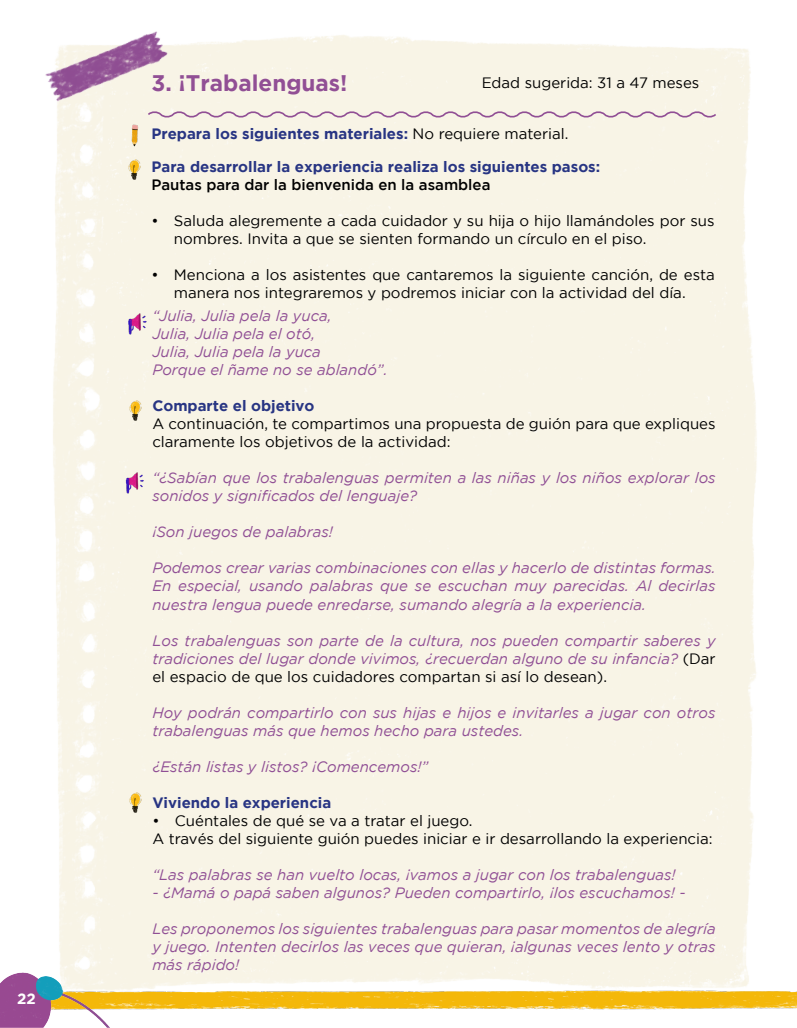
<style>
.page{position:relative;width:797px;height:1028px;background:#fff}
.page>*{position:absolute;margin:0;border:0;box-sizing:border-box;transform-origin:0 0}
.t1{font:700 22.5px "Gotham";color:#914f95}
.t2{font:italic 15px/18px "Gotham";color:#904f95}
.t3{font:15px/18px "Gotham";color:#000}
.t4{font:700 15px/32.8px "Gotham";color:#283583}
.t5{font:500 15px "Gotham";color:#000}
.t6{font:700 15px "Gotham";color:#fff}
.s1{font-weight:400;color:#000}
.s2{font-style:normal;color:#000}
</style>
<div class="page">
<img style="left:122px;top:991px;width:675px;height:19px">
<img style="left:0;top:972px;width:122px;height:56px">
<img style="left:45px;top:31px;width:148px;height:105px">
<svg style="left:146px;top:109px;width:572px;height:11px;background:#e7d8d8"></svg>
<img style="left:130px;top:124px;width:8px;height:22px">
<img style="left:127px;top:157px;width:14px;height:23px">
<img style="left:120px;top:308px;width:30px;height:29px">
<img style="left:118px;top:468px;width:30px;height:28px">
<img style="left:128px;top:398px;width:14px;height:24px">
<img style="left:128px;top:790px;width:14px;height:23px">
<p class="t6" style="left:17px;top:990px;width:20px">22</p>
<h1 class="t1" style="left:151px;top:70px;width:197px">3. ¡Trabalenguas!</h1>
<p class="t3" style="left:482px;top:73px;width:219px">Edad sugerida: 31 a 47 meses</p>
<p class="t4" style="left:151px;top:117px;width:450px">Prepara los siguientes materiales: <span class="s1">No requiere material.<br></span>Para desarrollar la experiencia realiza los siguientes pasos:</p>
<p class="t5" style="left:151px;top:176px;width:340px">Pautas para dar la bienvenida en la asamblea</p>
<p class="t3" style="left:174px;top:211px;width:542px;text-indent:-22px">• Saluda alegremente a cada cuidador y su hija o hijo llamándoles por sus nombres. Invita a que se sienten formando un círculo en el piso.</p>
<p class="t3" style="left:151px;top:265px;width:565px;text-align:center">• Menciona a los asistentes que cantaremos la siguiente canción, de esta manera nos integraremos y podremos iniciar con la actividad del día.</p>
<p class="t2" style="left:152px;top:307px;width:237px">“Julia, Julia pela la yuca,<br>Julia, Julia pela el otó,<br>Julia, Julia pela la yuca<br>Porque el ñame no se ablandó”.</p>
<p class="t4" style="left:152px;top:389px;width:164px">Comparte el objetivo</p>
<p class="t3" style="left:152px;top:415px;width:565px">A continuación, te compartimos una propuesta de guión para que expliques claramente los objetivos de la actividad:</p>
<p class="t2" style="left:152px;top:469px;width:565px">“¿Sabían que los trabalenguas permiten a las niñas y los niños explorar los sonidos y significados del lenguaje?</p>
<p class="t2" style="left:152px;top:523px;width:182px">¡Son juegos de palabras!</p>
<p class="t2" style="left:152px;top:559px;width:565px;text-align:justify">Podemos crear varias combinaciones con ellas y hacerlo de distintas formas.<br>En especial, usando palabras que se escuchan muy parecidas. Al decirlas nuestra lengua puede enredarse, sumando alegría a la experiencia.</p>
<p class="t2" style="left:152px;top:631px;width:565px;text-align:justify">Los trabalenguas son parte de la cultura, nos pueden compartir saberes y tradiciones del lugar donde vivimos, ¿recuerdan alguno de su infancia? <span class="s2">(Dar el espacio de que los cuidadores compartan si así lo desean).</span></p>
<p class="t2" style="left:152px;top:703px;width:565px">Hoy podrán compartirlo con sus hijas e hijos e invitarles a jugar con otros trabalenguas más que hemos hecho para ustedes.</p>
<p class="t2" style="left:152px;top:757px;width:278px">¿Están listas y listos? ¡Comencemos!”</p>
<p class="t4" style="left:152px;top:785px;width:180px">Viviendo la experiencia</p>
<p class="t3" style="left:152px;top:811px;width:562px">• Cuéntales de qué se va a tratar el juego.<br>A través del siguiente guión puedes iniciar e ir desarrollando la experiencia:</p>
<p class="t2" style="left:152px;top:865px;width:525px">“Las palabras se han vuelto locas, ¡vamos a jugar con los trabalenguas!</p>
<p class="t2" style="left:152px;top:883px;width:535px">- ¿Mamá o papá saben algunos? Pueden compartirlo, ¡los escuchamos! -</p>
<p class="t2" style="left:152px;top:919px;width:565px;text-align:justify">Les proponemos los siguientes trabalenguas para pasar momentos de alegría y juego. Intenten decirlos las veces que quieran, ¡algunas veces lento y otras más rápido!</p>
</div>
